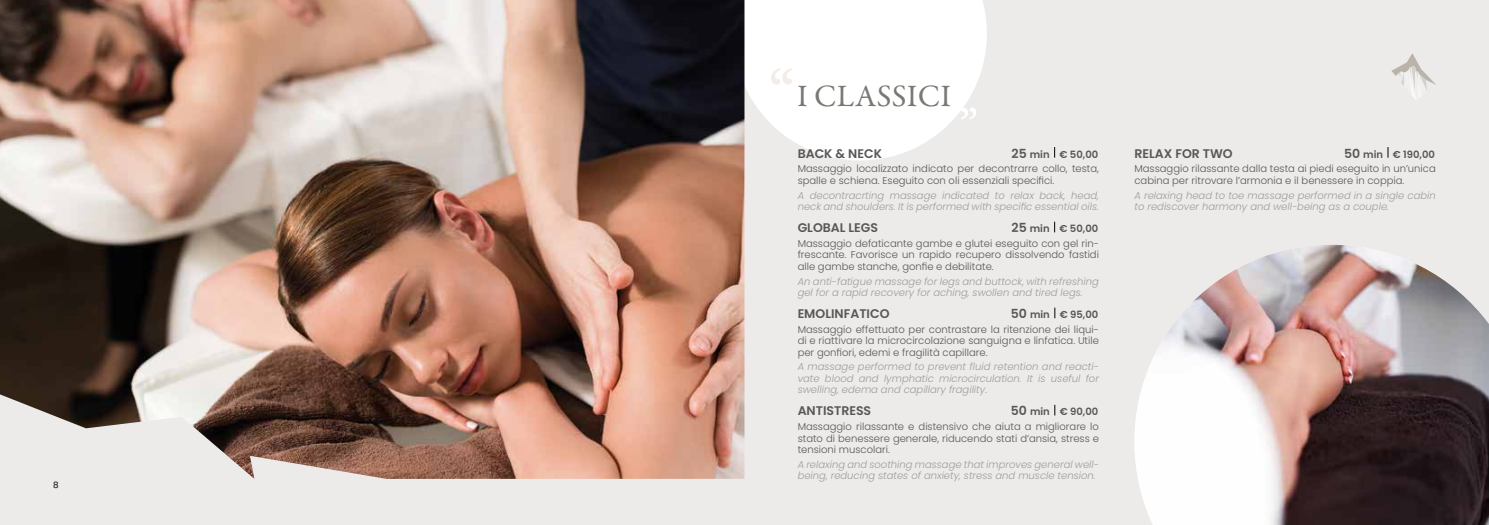
<style>
.page{position:relative;width:1489px;height:525px;background:#fff}
.page>*{position:absolute;margin:0;border:0;box-sizing:border-box;transform-origin:0 0}
.t1{font:31.25px "Garamond Premr Pro";letter-spacing:.01em;color:#7a7872}
.t2{font:600 12.5px "Poppins";color:#575756}
.t3{font:300 10px/14.8px "Poppins";color:#575756;text-align:right}
.t4{font:italic 300 10px/11.2px "Poppins";color:#9d9d9c}
.t5{font:8.75px "Poppins";color:#000}
.s1{font-weight:600;font-size:12.5px}
.s2{font-weight:600}
.s3{font-style:normal}
</style>
<div class="page">
<div style="left:0;top:0;width:1488px;height:524px;background:#edebea"></div>
<svg style="left:744px;top:0;width:242px;height:160px;background:#fcfbfb"></svg>
<img style="left:0;top:0;width:744px;height:478px">
<svg style="left:770px;top:68px;width:22px;height:16px"></svg>
<svg style="left:960px;top:107px;width:16px;height:12px"></svg>
<img style="left:1134px;top:244px;width:354px;height:280px">
<svg style="left:1391px;top:53px;width:44px;height:47px"></svg>
<p class="t5" style="left:53px;top:479px;width:7px">8</p>
<h1 class="t1" style="left:797px;top:77px;width:155px">I CLASSICI</h1>
<p class="t3" style="left:797px;top:147px;width:303px"><span class="s1">25</span> <span class="s2">min € 50,00<br></span>Massaggio localizzato indicato per decontrarre collo, testa,</p>
<p class="t3" style="left:797px;top:173px;width:258px">spalle e schiena. Eseguito con oli essenziali specifici.</p>
<p class="t4" style="left:797px;top:189px;width:303px">A decontracrting massage indicated to relax back, head, neck and shoulders. It is performed with specific essential oils.</p>
<p class="t2" style="left:797px;top:220px;width:82px">GLOBAL LEGS</p>
<p class="t2" style="left:797px;top:146px;width:86px">BACK &amp; NECK</p>
<p class="t3" style="left:797px;top:221px;width:303px"><span class="s1">25</span> <span class="s2">min € 50,00<br></span>Massaggio defaticante gambe e glutei eseguito con gel rin-</p>
<p class="t3" style="left:797px;top:249px;width:303px;line-height:11.2px;text-align:left">frescante. Favorisce un rapido recupero dissolvendo fastidi alle gambe stanche, gonfie e debilitate.</p>
<p class="t4" style="left:797px;top:275px;width:303px">An anti-fatigue massage for legs and buttock, with refreshing gel for a rapid recovery for aching, swollen and tired legs.</p>
<p class="t2" style="left:797px;top:306px;width:93px">EMOLINFATICO</p>
<p class="t3" style="left:797px;top:307px;width:303px"><span class="s1">50</span> <span class="s2">min € 95,00<br></span>Massaggio effettuato per contrastare la ritenzione dei liqui-</p>
<p class="t3" style="left:797px;top:335px;width:303px;line-height:11.2px;text-align:left">di e riattivare la microcircolazione sanguigna e linfatica. Utile per gonfiori, edemi e fragilità capillare.</p>
<p class="t4" style="left:797px;top:361px;width:303px;text-align:justify">A massage performed to prevent fluid retention and reacti&shy;vate blood and lymphatic microcirculation. It is useful for swelling, edema and capillary fragility<span class="s3">.</span></p>
<p class="t2" style="left:797px;top:403px;width:75px">ANTISTRESS</p>
<p class="t3" style="left:797px;top:404px;width:303px"><span class="s1">50</span> <span class="s2">min € 90,00<br></span>Massaggio rilassante e distensivo che aiuta a migliorare lo</p>
<p class="t3" style="left:797px;top:432px;width:303px;line-height:11.2px;text-align:left">stato di benessere generale, riducendo stati d’ansia, stress e tensioni muscolari.</p>
<p class="t4" style="left:797px;top:458px;width:303px">A relaxing and soothing massage that improves general well&shy;being, reducing states of anxiety, stress and muscle tension.</p>
<p class="t3" style="left:1134px;top:147px;width:303px"><span class="s1">50</span> <span class="s2">min € 190,00<br></span>Massaggio rilassante dalla testa ai piedi eseguito in un’unica</p>
<p class="t3" style="left:1134px;top:173px;width:271px">cabina per ritrovare l’armonia e il benessere in coppia.</p>
<p class="t4" style="left:1134px;top:189px;width:303px">A relaxing head to toe massage performed in a single cabin to rediscover harmony and well-being as a couple.</p>
<p class="t2" style="left:1134px;top:146px;width:100px">RELAX FOR TWO</p>
</div>
